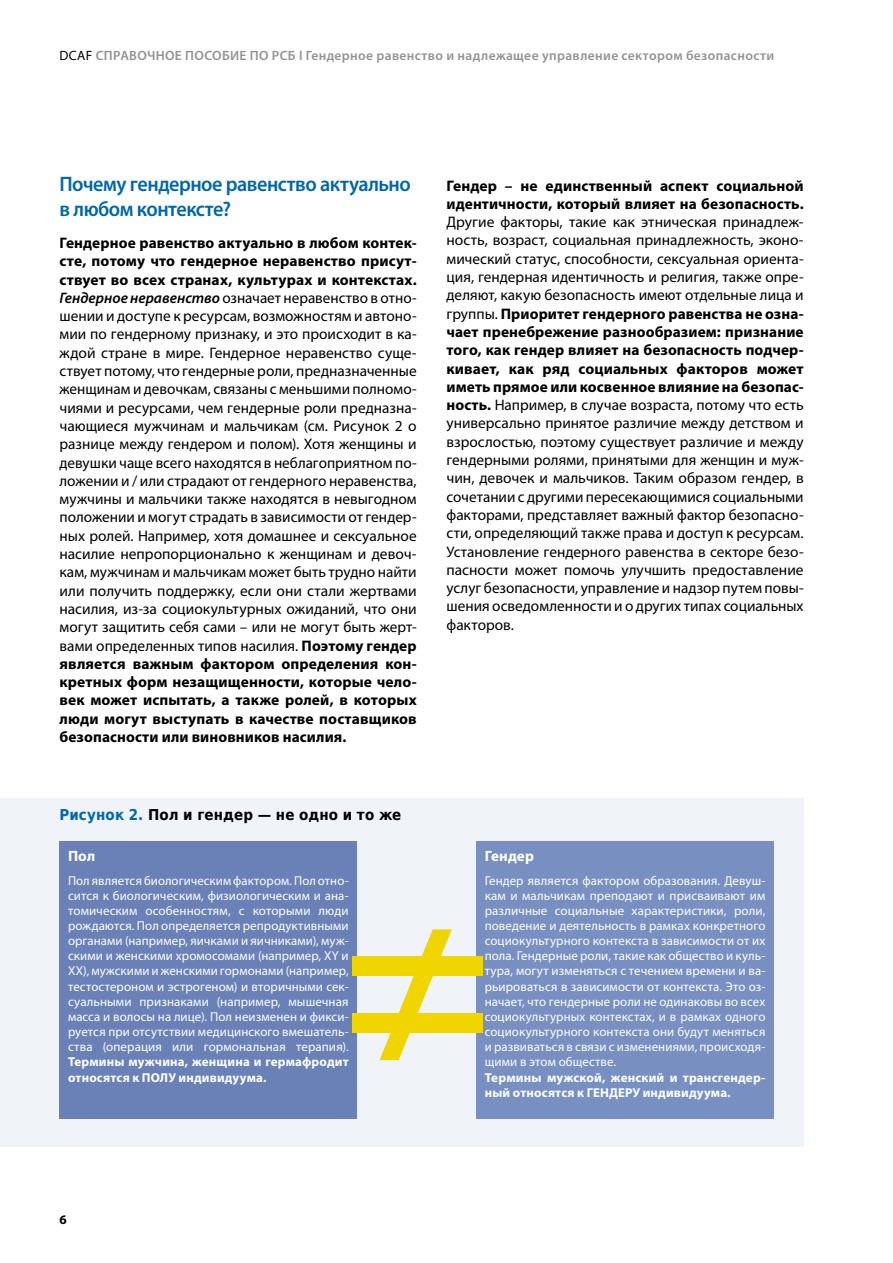
<style>
.page{position:relative;width:893px;height:1263px;background:#fff}
.page>*{position:absolute;margin:0;border:0;box-sizing:border-box;transform-origin:0 0}
.t1{font:600 21px/25.5px "Myriad Pro";letter-spacing:-.025em;color:#0067a8;scale:.96 1}
.t2{font:15.3px/18.3px "Myriad Pro";color:#000;text-align:justify}
.t3{font:700 15.3px/18.3px "Myriad Pro";letter-spacing:.005em;color:#000}
.t4{font:700 15px "DejaVu Sans Condensed";letter-spacing:.01em;color:#000}
.t5{font:700 15px "Myriad Pro";letter-spacing:.005em;color:#fff}
.t6{font:600 13.5px "Myriad Pro";letter-spacing:.03em;color:#929395}
.t7{font:700 13.2px "Myriad Pro";color:#000}
.t8{font:12.9px/15.1px "Myriad Pro";letter-spacing:.005em;color:#fff;text-align:justify}
.t9{font:700 12.9px/15.1px "Myriad Pro";letter-spacing:.015em;color:#fff}
.s1{font-weight:400;color:#000}
.s2{font-weight:700}
.s3{font-weight:600;font-style:italic}
.s4{color:#0067a8}
</style>
<div class="page">
<div style="left:0;top:798px;width:804px;height:349px;background:#f0f3f8"></div>
<div style="left:60px;top:841px;width:297px;height:277px;background:#6981b6"></div>
<div style="left:476px;top:841px;width:298px;height:277px;background:#778fc1"></div>
<div style="left:352px;top:956px;width:131px;height:19px;background:#f0d500"></div>
<div style="left:352px;top:1013px;width:131px;height:19px;background:#f0d500"></div>
<svg style="left:379px;top:929px;width:73px;height:131px"></svg>
<p class="t6" style="left:60px;top:47px;width:716px"><span class="s1">DCAF</span> СПРАВОЧНОЕ ПОСОБИЕ ПО РСБ I Гендерное равенство и надлежащее управление сектором безопасности</p>
<h1 class="t1" style="left:60px;top:170px;width:367px">Почему гендерное равенство актуально в любом контексте?</h1>
<p class="t2" style="left:60px;top:234px;width:359px"><span class="s2">Гендерное равенство актуально в любом контек&shy;сте, потому что гендерное неравенство присут&shy;ствует во всех странах, культурах и контекстах.<br></span><span class="s3">Гендерное неравенство</span> означает неравенство в отно&shy;шении и доступе к ресурсам, возможностям и автоно&shy;мии по гендерному признаку, и это происходит в ка&shy;ждой стране в мире. Гендерное неравенство суще&shy;ствует потому, что гендерные роли, предназначенные женщинам и девочкам, связаны с меньшими полномо&shy;чиями и ресурсами, чем гендерные роли предназна&shy;чающиеся мужчинам и мальчикам (см. Рисунок 2 о разнице между гендером и полом). Хотя женщины и девушки чаще всего находятся в неблагоприятном по&shy;ложении и / или страдают от гендерного неравенства, мужчины и мальчики также находятся в невыгодном положении и могут страдать в зависимости от гендер&shy;ных ролей. Например, хотя домашнее и сексуальное насилие непропорционально к женщинам и девоч&shy;кам, мужчинам и мальчикам может быть трудно найти или получить поддержку, если они стали жертвами насилия, из-за социокультурных ожиданий, что они могут защитить себя сами – или не могут быть жерт&shy;вами определенных типов насилия. <span class="s2">Поэтому гендер является важным фактором определения кон&shy;кретных форм незащищенности, которые чело&shy;век может испытать, а также ролей, в которых люди могут выступать в качестве поставщиков безопасности или виновников насилия.</span></p>
<p class="t4" style="left:60px;top:803px;width:343px"><span class="s4">Рисунок 2.</span> Пол и гендер — не одно и то же</p>
<p class="t5" style="left:68px;top:847px;width:29px">Пол</p>
<p class="t8" style="left:68px;top:873px;width:282px">Пол является биологическим фактором. Пол отно&shy;сится к биологическим, физиологическим и ана&shy;томическим особенностям, с которыми люди рождаются. Пол определяется репродуктивными органами (например, яичками и яичниками), муж&shy;скими и женскими хромосомами (например, XY и XX), мужскими и женскими гормонами (например, тестостероном и эстрогеном) и вторичными сек&shy;суальными признаками (например, мышечная масса и волосы на лице). Пол неизменен и фикси&shy;руется при отсутствии медицинского вмешатель&shy;ства (операция или гормональная терапия).</p>
<p class="t9" style="left:68px;top:1054px;width:282px">Термины мужчина, женщина и гермафродит относятся к ПОЛУ индивидуума.</p>
<p class="t3" style="left:446px;top:176px;width:359px">Гендер – не единственный аспект социальной идентичности, который влияет на безопасность.</p>
<p class="t2" style="left:446px;top:213px;width:359px">Другие факторы, такие как этническая принадлеж&shy;ность, возраст, социальная принадлежность, эконо&shy;мический статус, способности, сексуальная ориента&shy;ция, гендерная идентичность и религия, также опре&shy;деляют, какую безопасность имеют отдельные лица и группы. <span class="s2">Приоритет гендерного равенства не озна&shy;чает пренебрежение разнообразием: признание того, как гендер влияет на безопасность подчер&shy;кивает, как ряд социальных факторов может иметь прямое или косвенное влияние на безопас&shy;ность.</span> Например, в случае возраста, потому что есть универсально принятое различие между детством и взрослостью, поэтому существует различие и между гендерными ролями, принятыми для женщин и муж&shy;чин, девочек и мальчиков. Таким образом гендер, в сочетании с другими пересекающимися социальными факторами, представляет важный фактор безопасно&shy;сти, определяющий также права и доступ к ресурсам.<br>Установление гендерного равенства в секторе безо&shy;пасности может помочь улучшить предоставление услуг безопасности, управление и надзор путем повы&shy;шения осведомленности и о других типах социальных факторов.</p>
<p class="t5" style="left:485px;top:847px;width:51px">Гендер</p>
<p class="t8" style="left:485px;top:873px;width:282px">Гендер является фактором образования. Девуш&shy;кам и мальчикам преподают и присваивают им различные социальные характеристики, роли, поведение и деятельность в рамках конкретного социокультурного контекста в зависимости от их пола. Гендерные роли, такие как общество и куль&shy;тура, могут изменяться с течением времени и ва&shy;рьироваться в зависимости от контекста. Это оз&shy;начает, что гендерные роли не одинаковы во всех социокультурных контекстах, и в рамках одного социокультурного контекста они будут меняться и развиваться в связи с изменениями, происходя&shy;щими в этом обществе.</p>
<p class="t9" style="left:485px;top:1070px;width:282px">Термины мужской, женский и трансгендер&shy;ный относятся к ГЕНДЕРУ индивидуума.</p>
<p class="t7" style="left:60px;top:1212px;width:9px">6</p>
</div>
